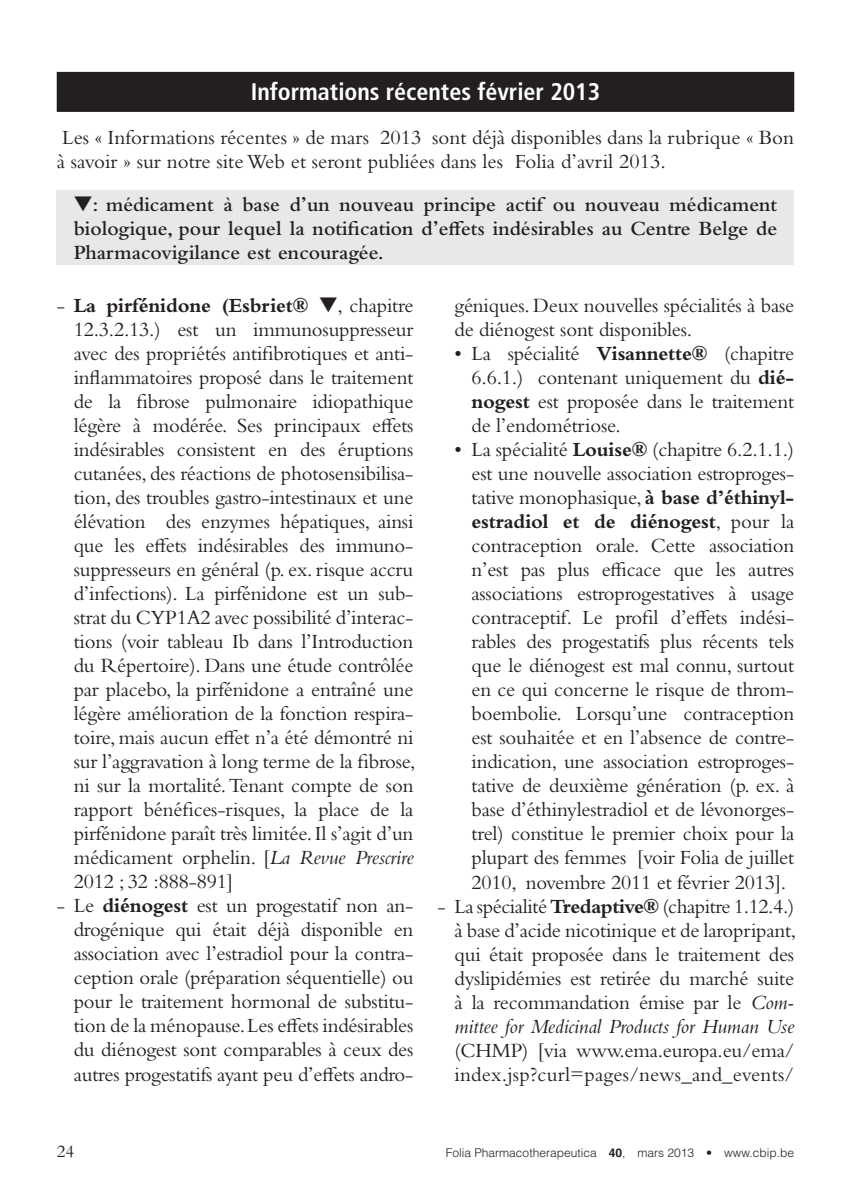
<style>
.page{position:relative;width:851px;height:1191px;background:#fff}
.page>*{position:absolute;margin:0;border:0;box-sizing:border-box;transform-origin:0 0}
.t1{font:700 condensed 24px "Frutiger LT Std";color:#fff}
.t2{font:21px/24px "Bembo Std";letter-spacing:-.01em;color:#231f20;text-align:justify}
.t3{font:600 21px/24px "Bembo Std";color:#231f20;text-align:justify}
.t4{font:18px "Bembo Std";color:#231f20}
.t5{font:300 12px "Helvetica LT Std";color:#231f20}
.s1{font-weight:700}
.s2{font-style:italic}
</style>
<div class="page">
<div style="left:57px;top:72px;width:737px;height:40px;background:#231f20"></div>
<div style="left:57px;top:190px;width:737px;height:74px;background:#e7e8e8"></div>
<p class="t1" style="left:251px;top:78px;width:351px">Informations récentes février 2013</p>
<p class="t2" style="left:57px;top:125px;width:738px">Les « Informations récentes » de mars 2013 sont déjà disponibles dans la rubrique « Bon à savoir » sur notre site Web et seront publiées dans les Folia d’avril 2013.</p>
<p class="t3" style="left:74px;top:192px;width:704px">▼: médicament à base d’un nouveau principe actif ou nouveau médicament biologique, pour lequel la notification d’effets indésirables au Centre Belge de Pharmacovigilance est encouragée.</p>
<p class="t2" style="left:74px;top:293px;width:343px;text-indent:-17px">- <span class="s1">La pirfénidone (Esbriet®</span> ▼, chapitre 12.3.2.13.) est un immunosuppresseur avec des propriétés antifibrotiques et anti&shy;inflammatoires proposé dans le traitement de la fibrose pulmonaire idiopathique légère à modérée. Ses principaux effets indésirables consistent en des éruptions cutanées, des réactions de photosensibilisa&shy;tion, des troubles gastro-intestinaux et une élévation des enzymes hépatiques, ainsi que les effets indésirables des immuno&shy;suppresseurs en général (p. ex. risque accru d’infections). La pirfénidone est un sub&shy;strat du CYP1A2 avec possibilité d’interac&shy;tions (voir tableau Ib dans l’Introduction du Répertoire). Dans une étude contrôlée par placebo, la pirfénidone a entraîné une légère amélioration de la fonction respira&shy;toire, mais aucun effet n’a été démontré ni sur l’aggravation à long terme de la fibrose, ni sur la mortalité. Tenant compte de son rapport bénéfices-risques, la place de la pirfénidone paraît très limitée. Il s’agit d’un médicament orphelin. [<span class="s2">La Revue Prescrire </span>2012 ; 32 :888-891]</p>
<p class="t2" style="left:74px;top:893px;width:341px;text-indent:-17px">- Le <span class="s1">diénogest</span> est un progestatif non an&shy;drogénique qui était déjà disponible en association avec l’estradiol pour la contra&shy;ception orale (préparation séquentielle) ou pour le traitement hormonal de substitu&shy;tion de la ménopause. Les effets indésirables du diénogest sont comparables à ceux des autres progestatifs ayant peu d’effets andro-</p>
<p class="t2" style="left:454px;top:293px;width:341px">géniques. Deux nouvelles spécialités à base de diénogest sont disponibles.</p>
<p class="t2" style="left:471px;top:341px;width:324px;text-indent:-17px">• La spécialité <span class="s1">Visannette®</span> (chapitre 6.6.1.) contenant uniquement du <span class="s1">dié&shy;nogest</span> est proposée dans le traitement de l’endométriose.</p>
<p class="t2" style="left:471px;top:437px;width:324px;text-indent:-17px">• La spécialité <span class="s1">Louise®</span> (chapitre 6.2.1.1.) est une nouvelle association estroproges&shy;tative monophasique, <span class="s1">à base d’éthinyl&shy;estradiol et de diénogest</span>, pour la contraception orale. Cette association n’est pas plus efficace que les autres associations estroprogestatives à usage contraceptif. Le profil d’effets indési&shy;rables des progestatifs plus récents tels que le diénogest est mal connu, surtout en ce qui concerne le risque de throm&shy;boembolie. Lorsqu’une contraception est souhaitée et en l’absence de contre&shy;indication, une association estroproges&shy;tative de deuxième génération (p. ex. à base d’éthinylestradiol et de lévonorges&shy;trel) constitue le premier choix pour la plupart des femmes [voir Folia de juillet 2010, novembre 2011 et février 2013].</p>
<p class="t2" style="left:454px;top:893px;width:343px;text-indent:-17px">- La spécialité <span class="s1">Tredaptive®</span> (chapitre 1.12.4.) à base d’acide nicotinique et de laropripant, qui était proposée dans le traitement des dyslipidémies est retirée du marché suite à la recommandation émise par le <span class="s2">Com&shy;mittee for Medicinal Products for Human Use</span></p>
<p class="t2" style="left:454px;top:1037px;width:341px">(CHMP) [via www.ema.europa.eu/ema/ index.jsp?curl=pages/news_and_events/</p>
<p class="t4" style="left:57px;top:1140px;width:19px">24</p>
<p class="t5" style="left:445px;top:1145px;width:350px">Folia Pharmacotherapeutica <span class="s1">40</span>, mars 2013 • www.cbip.be</p>
</div>
